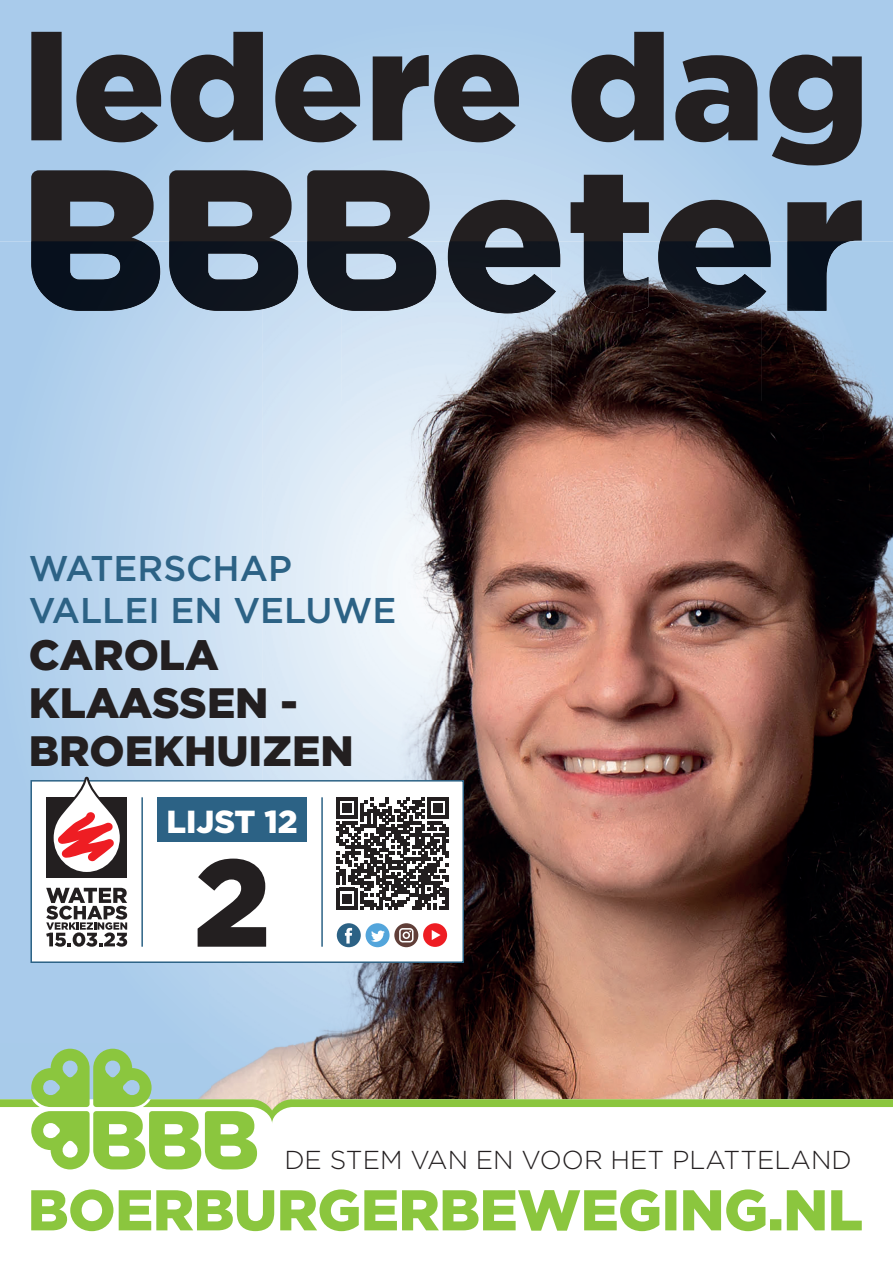
<style>
.page{position:relative;width:893px;height:1263px;background:#fff}
.page>*{position:absolute;margin:0;border:0;box-sizing:border-box;transform-origin:0 0}
.t1{font:900 123.75px "Gotham";color:#231f20}
.t2{font:900 42.45px/47.7px "Gotham";color:#231f20}
.t3{font:500 35.78px/41.7px "Gotham";color:#2c6285}
.t4{font:900 31.88px "Gotham";color:#fff}
.t5{font:300 25.88px "Gotham";color:#231f20}
</style>
<div class="page">
<svg style="left:0;top:0;width:893px;height:241px;background:#accceb"></svg>
<svg style="left:31px;top:170px;width:129px;height:71px;background:#42464e"></svg>
<svg style="left:307px;top:170px;width:129px;height:71px;background:#47494f"></svg>
<svg style="left:169px;top:170px;width:129px;height:71px;background:#45484f"></svg>
<svg style="left:448px;top:200px;width:112px;height:41px;background:#595e67"></svg>
<svg style="left:571px;top:175px;width:78px;height:66px;background:#4b4f57"></svg>
<svg style="left:658px;top:200px;width:113px;height:41px;background:#545c67"></svg>
<svg style="left:787px;top:200px;width:75px;height:41px;background:#313136"></svg>
<svg style="left:31px;top:32px;width:831px;height:133px;background:#718293"></svg>
<img style="left:342px;top:241px;width:446px;height:808px">
<img style="left:814px;top:241px;width:79px;height:808px">
<img style="left:289px;top:268px;width:53px;height:781px">
<img style="left:788px;top:311px;width:26px;height:738px">
<img style="left:31px;top:241px;width:129px;height:70px">
<img style="left:307px;top:241px;width:129px;height:70px">
<img style="left:169px;top:241px;width:129px;height:70px">
<img style="left:448px;top:241px;width:112px;height:72px">
<img style="left:584px;top:241px;width:64px;height:72px">
<img style="left:658px;top:241px;width:113px;height:72px">
<img style="left:787px;top:241px;width:63px;height:70px">
<div style="left:30px;top:780px;width:434px;height:183px;background:#fff;border:1px solid #2c6285"></div>
<svg style="left:0;top:1049px;width:893px;height:120px"></svg>
<div style="left:337px;top:923px;width:24px;height:24px;background:#2c6285;border-radius:50%"></div>
<svg style="left:345px;top:928px;width:7px;height:15px"></svg>
<svg style="left:394px;top:923px;width:24px;height:24px"></svg>
<div style="left:366px;top:923px;width:24px;height:24px;background:#53a5db;border-radius:50%"></div>
<svg style="left:371px;top:930px;width:14px;height:12px"></svg>
<div style="left:423px;top:923px;width:24px;height:24px;background:#ee1d23;border-radius:50%"></div>
<svg style="left:432px;top:930px;width:9px;height:10px"></svg>
<svg style="left:31px;top:1189px;width:831px;height:42px"></svg>
<svg style="left:337px;top:797px;width:111px;height:112px"></svg>
<hr style="left:445px;top:888px;width:3px;height:21px;background:#231f20">
<hr style="left:141px;top:797px;width:2px;height:150px;background:#2c6285">
<hr style="left:321px;top:797px;width:2px;height:150px;background:#2c6285">
<div style="left:46px;top:797px;width:81px;height:81px;background:#231f20"></div>
<svg style="left:46px;top:888px;width:81px;height:59px"></svg>
<svg style="left:51px;top:776px;width:72px;height:96px"></svg>
<div style="left:157px;top:797px;width:150px;height:45px;background:#2c6285"></div>
<h3 class="t3" style="left:29px;top:547px;width:369px">WATERSCHAP<br>VALLEI EN VELUWE</h3>
<h2 class="t2" style="left:29px;top:630px;width:327px">CAROLA<br>KLAASSEN -<br>BROEKHUIZEN</h2>
<p class="t4" style="left:166px;top:803px;width:133px">LIJST 12</p>
<h1 class="t1" style="left:193px;top:831px;width:79px">2</h1>
<p class="t5" style="left:284px;top:1146px;width:569px">DE STEM VAN EN VOOR HET PLATTELAND</p>
</div>
